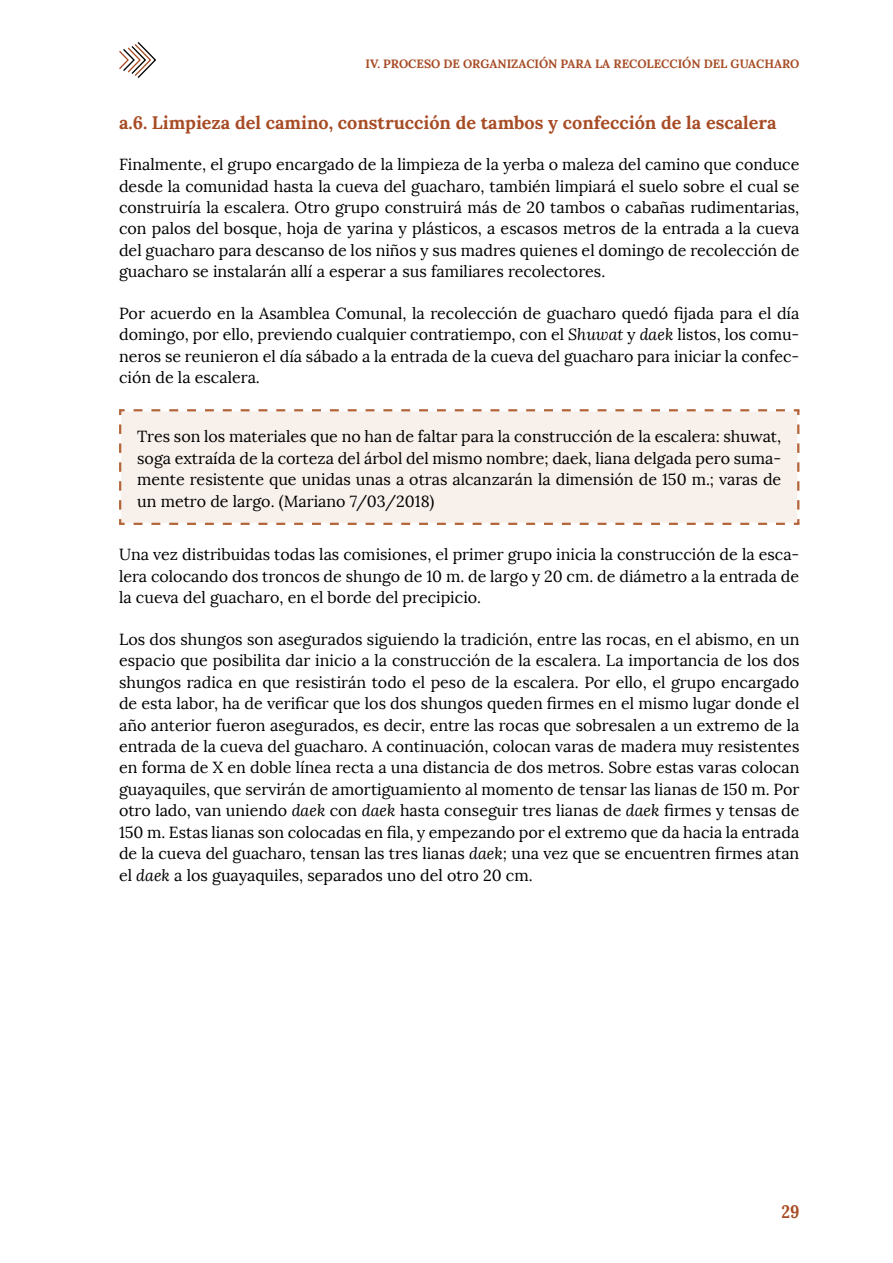
<style>
.page{position:relative;width:893px;height:1263px;background:#fff}
.page>*{position:absolute;margin:0;border:0;box-sizing:border-box;transform-origin:0 0}
.t1{font:700 18px "Lora";color:#a74b24}
.t2{font:700 18px "Lora";color:#a74b24;scale:.9 1}
.t3{font:16.05px/21.5px "Lora";color:#000;text-align:justify}
.t4{font:700 12px "Lora";color:#a74b24}
.s1{font-style:italic}
</style>
<div class="page">
<svg style="left:119px;top:42px;width:37px;height:36px"></svg>
<div style="left:119px;top:409px;width:681px;height:110px;background:#f8f0eb"></div>
<svg style="left:797px;top:410px;width:2px;height:100px"></svg>
<svg style="left:119px;top:519px;width:681px;height:6px"></svg>
<p class="t4" style="left:366px;top:56px;width:35px">IV. Proce</p>
<p class="t4" style="left:424px;top:56px;width:48px">sode organi</p>
<p class="t4" style="left:511px;top:56px;width:16px">zación</p>
<p class="t4" style="left:561px;top:56px;width:9px">para</p>
<p class="t4" style="left:595px;top:56px;width:28px">la recolección</p>
<p class="t4" style="left:704px;top:56px;width:9px">del</p>
<p class="t4" style="left:731px;top:56px;width:10px">guacharo</p>
<p class="t1" style="left:119px;top:111px;width:659px">a.6. Limpieza del camino, construcción de tambos y confección de la escalera</p>
<p class="t3" style="left:119px;top:154px;width:682px">Finalmente, el grupo encargado de la limpieza de la yerba o maleza del camino que conduce desde la comunidad hasta la cueva del guacharo, también limpiará el suelo sobre el cual se construiría la escalera. Otro grupo construirá más de 20 tambos o cabañas rudimentarias, con palos del bosque, hoja de yarina y plásticos, a escasos metros de la entrada a la cueva del guacharo para descanso de los niños y sus madres quienes el domingo de recolección de guacharo se instalarán allí a esperar a sus familiares recolectores.</p>
<p class="t3" style="left:119px;top:302px;width:682px">Por acuerdo en la Asamblea Comunal, la recolección de guacharo quedó fijada para el día domingo, por ello, previendo cualquier contratiempo, con el <span class="s1">Shuwat</span> y <span class="s1">daek</span> listos, los comu&shy;neros se reunieron el día sábado a la entrada de la cueva del guacharo para iniciar la confec&shy;ción de la escalera.</p>
<p class="t3" style="left:137px;top:426px;width:646px">Tres son los materiales que no han de faltar para la construcción de la escalera: shuwat, soga extraída de la corteza del árbol del mismo nombre; daek, liana delgada pero suma&shy;mente resistente que unidas unas a otras alcanzarán la dimensión de 150 m.; varas de un metro de largo. (Mariano 7/03/2018)</p>
<p class="t3" style="left:119px;top:544px;width:682px">Una vez distribuidas todas las comisiones, el primer grupo inicia la construcción de la esca&shy;lera colocando dos troncos de shungo de 10 m. de largo y 20 cm. de diámetro a la entrada de la cueva del guacharo, en el borde del precipicio.</p>
<p class="t3" style="left:119px;top:628px;width:682px">Los dos shungos son asegurados siguiendo la tradición, entre las rocas, en el abismo, en un espacio que posibilita dar inicio a la construcción de la escalera. La importancia de los dos shungos radica en que resistirán todo el peso de la escalera. Por ello, el grupo encargado de esta labor, ha de verificar que los dos shungos queden firmes en el mismo lugar donde el año anterior fueron asegurados, es decir, entre las rocas que sobresalen a un extremo de la entrada de la cueva del guacharo. A continuación, colocan varas de madera muy resistentes en forma de X en doble línea recta a una distancia de dos metros. Sobre estas varas colocan guayaquiles, que servirán de amortiguamiento al momento de tensar las lianas de 150 m. Por otro lado, van uniendo <span class="s1">daek</span> con <span class="s1">daek</span> hasta conseguir tres lianas de <span class="s1">daek</span> firmes y tensas de 150 m. Estas lianas son colocadas en fila, y empezando por el extremo que da hacia la entrada de la cueva del guacharo, tensan las tres lianas <span class="s1">daek;</span> una vez que se encuentren firmes atan el <span class="s1">daek</span> a los guayaquiles, separados uno del otro 20 cm.</p>
<p class="t2" style="left:781px;top:1200px;width:21px">29</p>
</div>
